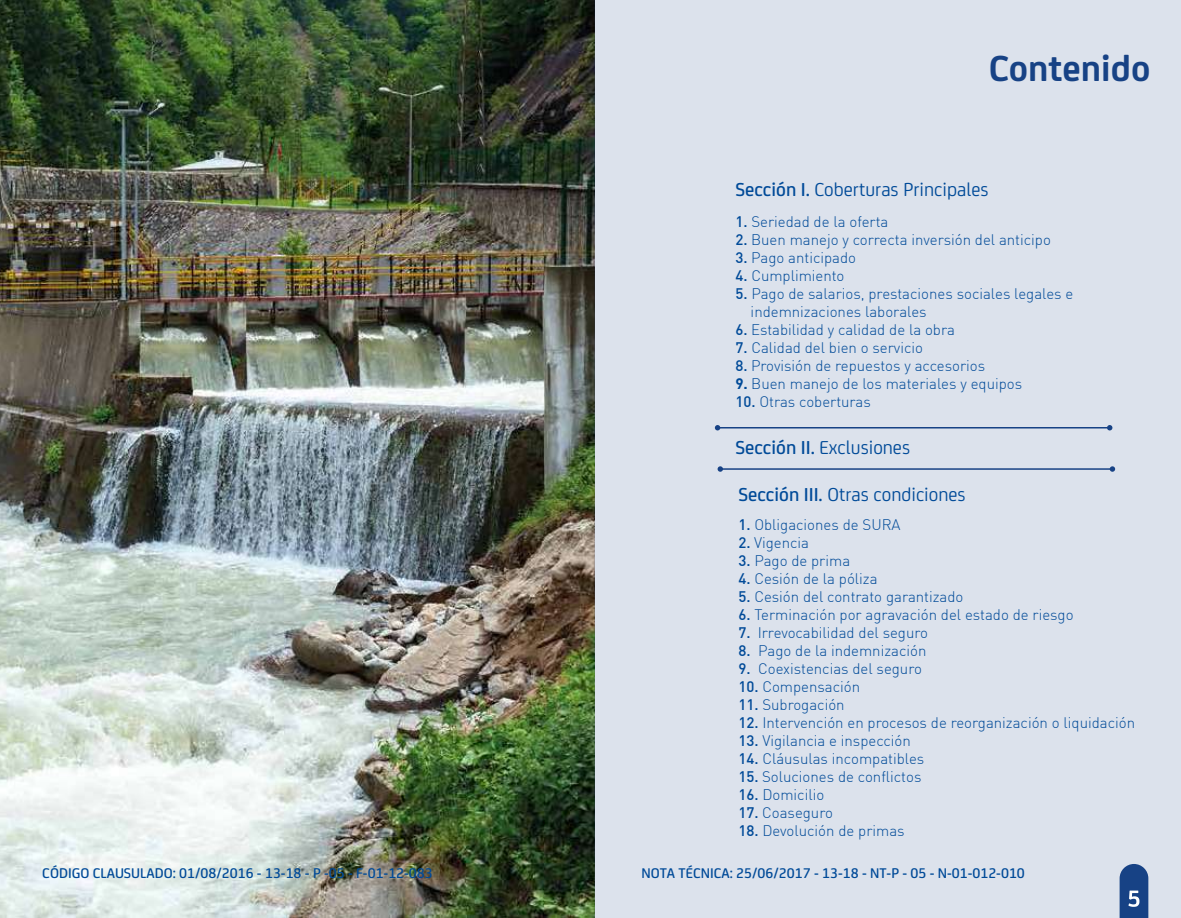
<style>
.page{position:relative;width:1181px;height:918px;background:#fff}
.page>*{position:absolute;margin:0;border:0;box-sizing:border-box;transform-origin:0 0}
.t1{font:700 38.7px "FS Joey";color:#174285}
.t2{font:20.1px "FS Joey";color:#004a98}
.t3{font:300 15px/18px "DIN Offc";color:#004a98}
.t4{font:500 15px "FS Joey";color:#004a98}
.s1{font-weight:500}
.s2{font-weight:700}
</style>
<div class="page">
<div style="left:594px;top:0;width:587px;height:918px;background:#dce2ec"></div>
<hr style="left:717px;top:427px;width:391px;height:2px;background:#174285">
<svg style="left:715px;top:425px;width:5px;height:5px"></svg>
<svg style="left:1107px;top:425px;width:5px;height:5px"></svg>
<hr style="left:720px;top:468px;width:390px;height:2px;background:#174285">
<svg style="left:717px;top:466px;width:6px;height:6px"></svg>
<svg style="left:1110px;top:466px;width:5px;height:6px"></svg>
<svg style="left:1119px;top:864px;width:29px;height:54px;background:#335994"></svg>
<img style="left:0;top:0;width:594px;height:918px">
<p class="t4" style="left:42px;top:862px;width:392px">CÓDIGO CLAUSULADO: 01/08/2016 - 13-18 - P -05 - F-01-12-083</p>
<h1 class="t1" style="left:989px;top:39px;width:163px">Contenido</h1>
<h2 class="t2" style="left:735px;top:175px;width:255px"><span class="s1">Sección I.</span> Coberturas Principales</h2>
<p class="t3" style="left:735px;top:212px;width:155px"><span class="s1">1.</span> Seriedad de la oferta</p>
<p class="t3" style="left:735px;top:230px;width:317px"><span class="s1">2.</span> Buen manejo y correcta inversión del anticipo</p>
<p class="t3" style="left:735px;top:248px;width:122px"><span class="s1">3.</span> Pago anticipado</p>
<p class="t3" style="left:735px;top:266px;width:111px"><span class="s1">4.</span> Cumplimiento</p>
<p class="t3" style="left:751px;top:284px;width:324px;text-indent:-15px"><span class="s1">5.</span> Pago de salarios, prestaciones sociales legales e indemnizaciones laborales</p>
<p class="t3" style="left:735px;top:320px;width:221px"><span class="s1">6.</span> Estabilidad y calidad de la obra</p>
<p class="t3" style="left:735px;top:338px;width:189px"><span class="s1">7.</span> Calidad del bien o servicio</p>
<p class="t3" style="left:735px;top:356px;width:251px"><span class="s1">8.</span> Provisión de repuestos y accesorios</p>
<p class="t3" style="left:735px;top:374px;width:288px"><span class="s2">9.</span> Buen manejo de los materiales y equipos</p>
<p class="t3" style="left:735px;top:392px;width:137px"><span class="s1">10.</span> Otras coberturas</p>
<h2 class="t2" style="left:735px;top:433px;width:176px"><span class="s1">Sección II.</span> Exclusiones</h2>
<h2 class="t2" style="left:738px;top:479px;width:229px"><span class="s1">Sección III.</span> Otras condiciones</h2>
<p class="t3" style="left:738px;top:515px;width:164px"><span class="s1">1.</span> Obligaciones de SURA</p>
<p class="t3" style="left:738px;top:533px;width:72px"><span class="s1">2.</span> Vigencia</p>
<p class="t3" style="left:738px;top:551px;width:113px"><span class="s1">3.</span> Pago de prima</p>
<p class="t3" style="left:738px;top:569px;width:141px"><span class="s1">4.</span> Cesión de la póliza</p>
<p class="t3" style="left:738px;top:587px;width:227px"><span class="s1">5.</span> Cesión del contrato garantizado</p>
<p class="t3" style="left:738px;top:605px;width:337px"><span class="s1">6.</span> Terminación por agravación del estado de riesgo</p>
<p class="t3" style="left:738px;top:624px;width:191px"><span class="s1">7.</span> Irrevocabilidad del seguro</p>
<p class="t3" style="left:738px;top:642px;width:190px"><span class="s1">8.</span> Pago de la indemnización</p>
<p class="t3" style="left:738px;top:660px;width:185px"><span class="s1">9.</span> Coexistencias del seguro</p>
<p class="t3" style="left:738px;top:678px;width:123px"><span class="s1">10.</span> Compensación</p>
<p class="t3" style="left:738px;top:696px;width:108px"><span class="s1">11.</span> Subrogación</p>
<p class="t3" style="left:738px;top:714px;width:398px"><span class="s1">12.</span> Intervención en procesos de reorganización o liquidación</p>
<p class="t3" style="left:738px;top:732px;width:174px"><span class="s1">13.</span> Vigilancia e inspección</p>
<p class="t3" style="left:738px;top:750px;width:187px"><span class="s1">14.</span> Cláusulas incompatibles</p>
<p class="t3" style="left:738px;top:768px;width:185px"><span class="s1">15.</span> Soluciones de conflictos</p>
<p class="t3" style="left:738px;top:786px;width:87px"><span class="s1">16.</span> Domicilio</p>
<p class="t3" style="left:738px;top:804px;width:96px"><span class="s1">17.</span> Coaseguro</p>
<p class="t3" style="left:738px;top:822px;width:168px"><span class="s1">18.</span> Devolución de primas</p>
<p class="t4" style="left:641px;top:862px;width:385px">NOTA TÉCNICA: 25/06/2017 - 13-18 - NT-P - 05 - N-01-012-010</p>
</div>
